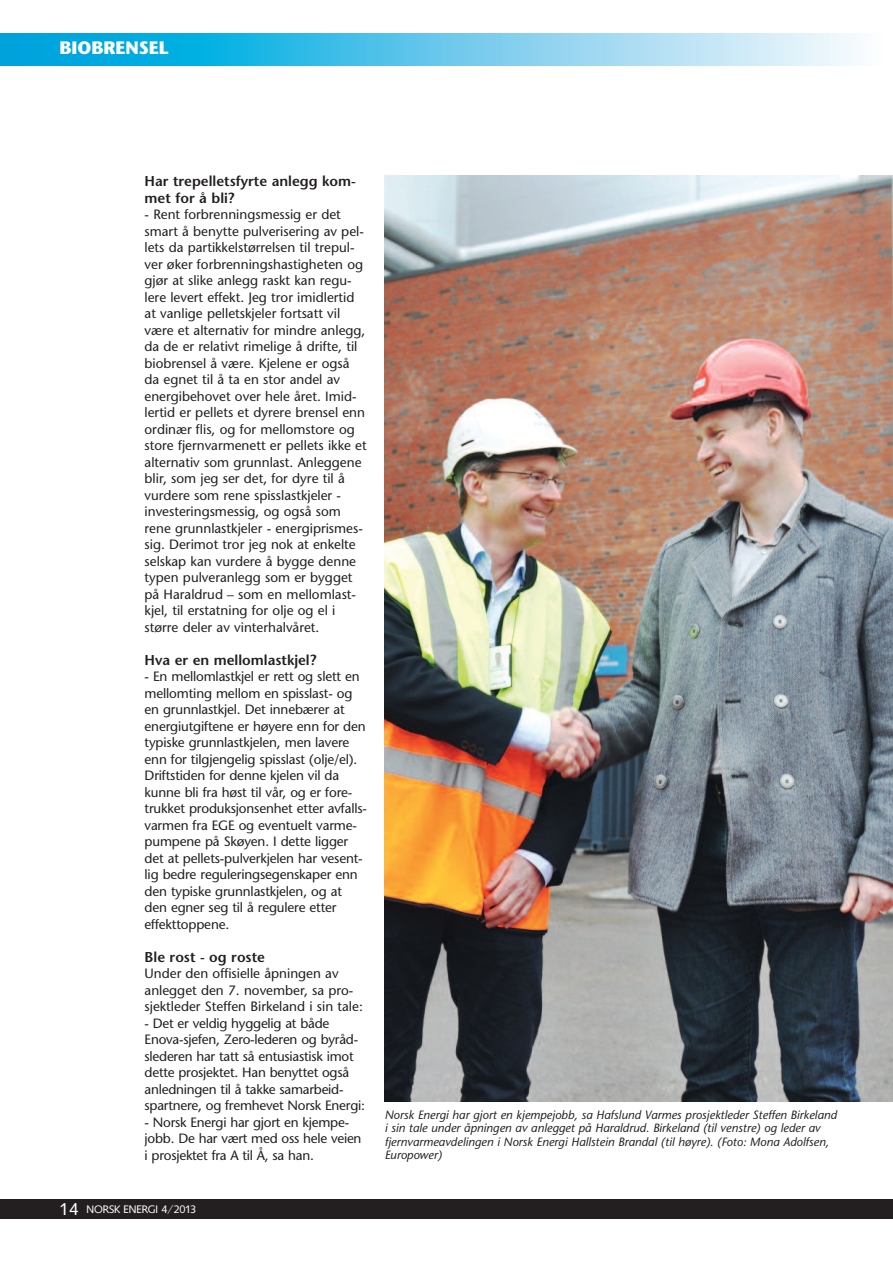
<style>
.page{position:relative;width:893px;height:1263px;background:#fff}
.page>*{position:absolute;margin:0;border:0;box-sizing:border-box;transform-origin:0 0}
.t1{font:700 18px "Stone Sans";color:#fff}
.t2{font:600 14.25px/16.5px "Stone Sans";color:#231f20}
.t3{font:13.5px/16.5px "Stone Sans";color:#231f20}
.t4{font:italic 12px/13.5px "Stone Sans";color:#231f20}
.t5{font:10.5px "Saxony";color:#fff}
.s1{font-size:16.5px}
</style>
<div class="page">
<img style="left:384px;top:176px;width:509px;height:925px">
<div style="left:0;top:1199px;width:893px;height:19px;background:#231f20"></div>
<img style="left:0;top:33px;width:855px;height:32px">
<h1 class="t1" style="left:60px;top:41px;width:111px">BIOBRENSEL</h1>
<p class="t2" style="left:145px;top:174px;width:213px">Har trepelletsfyrte anlegg kom&shy;met for å bli?</p>
<p class="t3" style="left:145px;top:207px;width:224px">- Rent forbrenningsmessig er det smart å benytte pulverisering av pel&shy;lets da partikkelstørrelsen til trepul&shy;ver øker forbrenningshastigheten og gjør at slike anlegg raskt kan regu&shy;lere levert effekt. Jeg tror imidlertid at vanlige pelletskjeler fortsatt vil være et alternativ for mindre anlegg, da de er relativt rimelige å drifte, til biobrensel å være. Kjelene er også da egnet til å ta en stor andel av energibehovet over hele året. Imid&shy;lertid er pellets et dyrere brensel enn ordinær flis, og for mellomstore og store fjernvarmenett er pellets ikke et alternativ som grunnlast. Anleggene blir, som jeg ser det, for dyre til å vurdere som rene spisslastkjeler - investeringsmessig, og også som rene grunnlastkjeler - energiprismes&shy;sig. Derimot tror jeg nok at enkelte selskap kan vurdere å bygge denne typen pulveranlegg som er bygget på Haraldrud – som en mellomlast&shy;kjel, til erstatning for olje og el i større deler av vinterhalvåret.</p>
<p class="t2" style="left:145px;top:653px;width:173px">Hva er en mellomlastkjel?</p>
<p class="t3" style="left:145px;top:669px;width:224px">- En mellomlastkjel er rett og slett en mellomting mellom en spisslast- og en grunnlastkjel. Det innebærer at energiutgiftene er høyere enn for den typiske grunnlastkjelen, men lavere enn for tilgjengelig spisslast (olje/el).<br>Driftstiden for denne kjelen vil da kunne bli fra høst til vår, og er fore&shy;trukket produksjonsenhet etter avfalls&shy;varmen fra EGE og eventuelt varme&shy;pumpene på Skøyen. I dette ligger det at pellets-pulverkjelen har vesent&shy;lig bedre reguleringsegenskaper enn den typiske grunnlastkjelen, og at den egner seg til å regulere etter effekttoppene.</p>
<p class="t2" style="left:145px;top:950px;width:122px">Ble rost - og roste</p>
<p class="t3" style="left:145px;top:966px;width:220px">Under den offisielle åpningen av anlegget den 7. november, sa pro&shy;sjektleder Steffen Birkeland i sin tale:</p>
<p class="t3" style="left:145px;top:1016px;width:222px">- Det er veldig hyggelig at både Enova-sjefen, Zero-lederen og byråd&shy;slederen har tatt så entusiastisk imot dette prosjektet. Han benyttet også anledningen til å takke samarbeid&shy;spartnere, og fremhevet Norsk Energi:</p>
<p class="t3" style="left:145px;top:1115px;width:218px">- Norsk Energi har gjort en kjempe&shy;jobb. De har vært med oss hele veien i prosjektet fra A til Å, sa han.</p>
<p class="t5" style="left:60px;top:1203px;width:138px"><span class="s1">14</span> NORSK ENERGI 4/2013</p>
<p class="t4" style="left:385px;top:1109px;width:454px">Norsk Energi har gjort en kjempejobb, sa Hafslund Varmes prosjektleder Steffen Birkeland i sin tale under åpningen av anlegget på Haraldrud. Birkeland (til venstre) og leder av fjernvarmeavdelingen i Norsk Energi Hallstein Brandal (til høyre). (Foto: Mona Adolfsen, Europower)</p>
</div>
